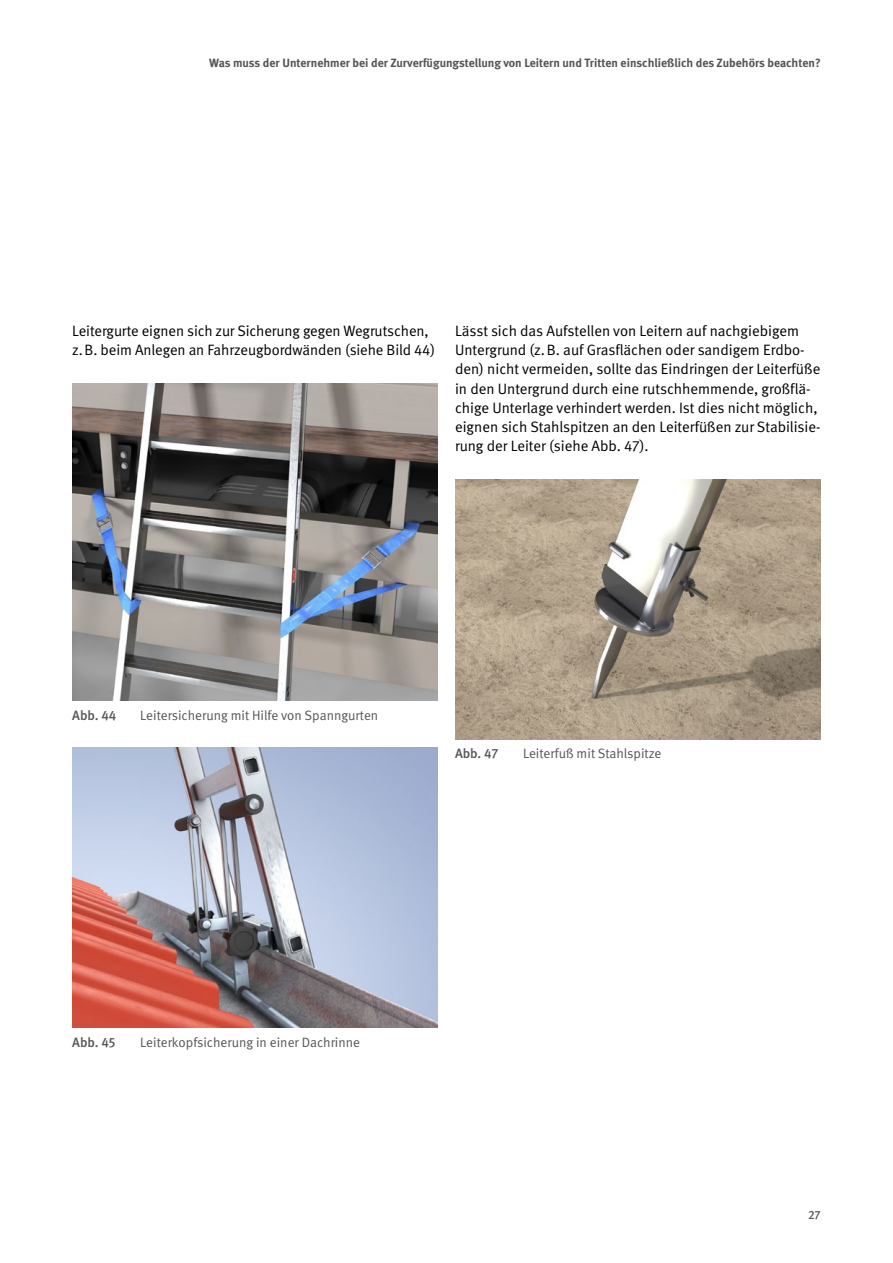
<style>
.page{position:relative;width:893px;height:1263px;background:#fff}
.page>*{position:absolute;margin:0;border:0;box-sizing:border-box;transform-origin:0 0}
.Fließtext_FT_Abstand_nach{font:15px/19.2px "DGUV Meta";color:#000}
.t1{font:13.5px "DGUV Meta";color:#565655}
.t2{font:500 13.5px "DGUV Meta";letter-spacing:-.005em;color:#565655}
.t3{font:700 12px "DGUV Meta";color:#565655}
.t4{font:500 12px "DGUV Meta";color:#565655}
</style>
<div class="page">
<img style="left:72px;top:383px;width:366px;height:318px">
<img style="left:72px;top:748px;width:366px;height:279px">
<img style="left:455px;top:479px;width:366px;height:260px">
<p class="t3" style="left:209px;top:56px;width:613px">Was muss der Unternehmer bei der Zurverfügungstellung von Leitern und Tritten einschließlich des Zubehörs beachten?</p>
<p class="Fließtext_FT_Abstand_nach" style="left:72px;top:322px;width:364px">Leitergurte eignen sich zur Sicherung gegen Wegrutschen, z.B. beim Anlegen an Fahrzeugbordwänden (siehe Bild 44)</p>
<p class="Fließtext_FT_Abstand_nach" style="left:455px;top:322px;width:367px">Lässt sich das Aufstellen von Leitern auf nachgiebigem Untergrund (z.B. auf Grasflächen oder sandigem Erdbo&shy;den) nicht vermeiden, sollte das Eindringen der Leiterfüße in den Untergrund durch eine rutschhemmende, großflä&shy;chige Unterlage verhindert werden. Ist dies nicht möglich, eignen sich Stahlspitzen an den Leiterfüßen zur Stabilisie&shy;rung der Leiter (siehe Abb. 47).</p>
<p class="t2" style="left:72px;top:707px;width:46px">Abb. 44</p>
<p class="t1" style="left:140px;top:707px;width:239px">Leitersicherung mit Hilfe von Spanngurten</p>
<p class="t2" style="left:455px;top:746px;width:45px">Abb. 47</p>
<p class="t1" style="left:523px;top:746px;width:140px">Leiterfuß mit Stahlspitze</p>
<p class="t2" style="left:72px;top:1034px;width:45px">Abb. 45</p>
<p class="t1" style="left:140px;top:1034px;width:221px">Leiterkopfsicherung in einer Dachrinne</p>
<p class="t4" style="left:808px;top:1208px;width:14px">27</p>
</div>
